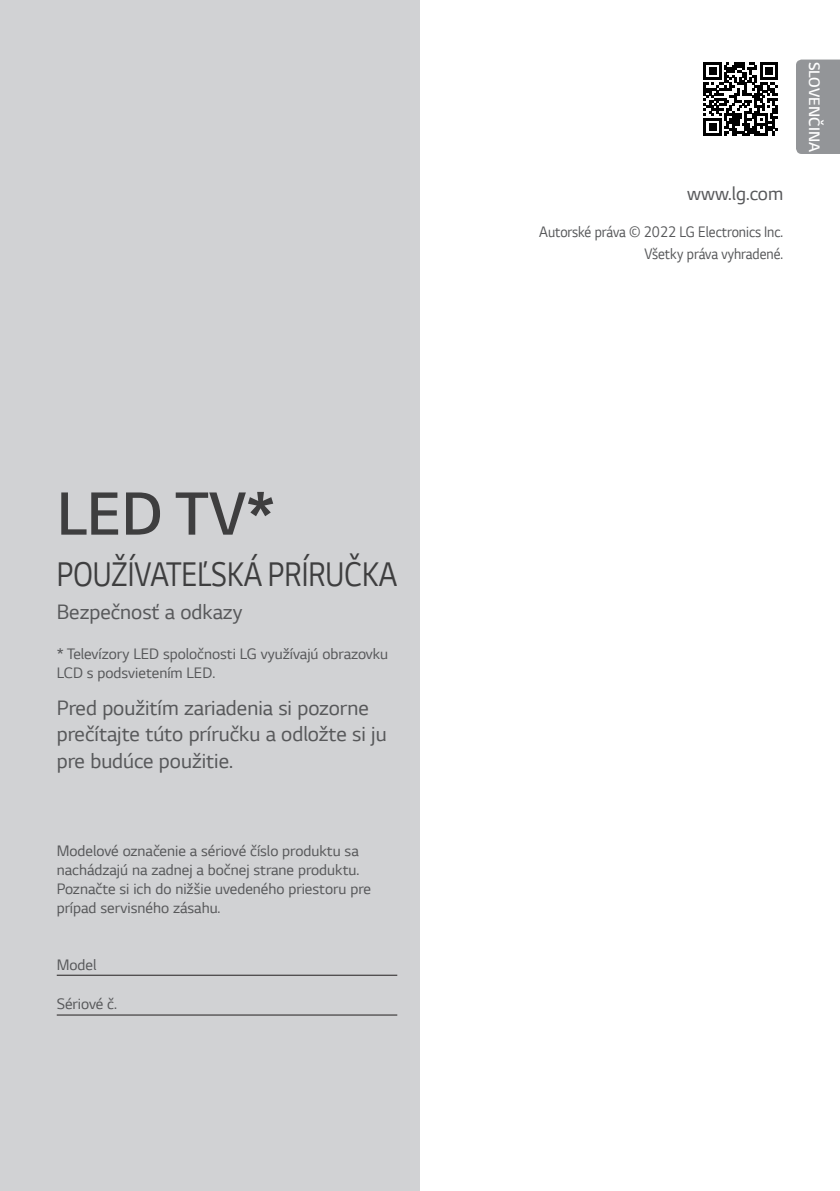
<style>
.page{position:relative;width:840px;height:1191px;background:#fff}
.page>*{position:absolute;margin:0;border:0;box-sizing:border-box;transform-origin:0 0}
.Cover_Title{font:600 64px "LG Smart";color:#3e3e3f}
.Cover_Owner_s{font:36px "LG Smart";color:#3e3e3f;scale:.84 1}
.Cover_Body_11{font:22px/26.4px "LG Smart";color:#57585a}
.Cover_Address{font:20px "LG Smart";color:#57585a}
.Cover_Body{font:16px/19.2px "LG Smart";color:#57585a}
.Cover_Body_Right{font:16px "LG Smart";color:#57585a;scale:.9 1}
.t1{font:600 16px "LG Smart";color:#fff}
</style>
<div class="page">
<div style="left:0;top:0;width:420px;height:1191px;background:#d1d2d4"></div>
<div style="left:796px;top:60px;width:43px;height:94px;background:#939598"></div>
<svg style="left:703px;top:62px;width:74px;height:74px"></svg>
<hr style="left:57px;top:974px;width:340px;height:1px;background:#231f20">
<hr style="left:57px;top:1014px;width:340px;height:1px;background:#231f20">
<p class="Cover_Title" style="left:57px;top:471px;width:220px">LED TV*</p>
<p class="Cover_Owner_s" style="left:57px;top:551px;width:406px">POUŽÍVATEĽSKÁ PRÍRUČKA</p>
<p class="Cover_Body_11" style="left:57px;top:598px;width:187px">Bezpečnosť a odkazy</p>
<p class="Cover_Body" style="left:57px;top:643px;width:333px">* Televízory LED spoločnosti LG využívajú obrazovku<br>LCD s podsvietením LED.</p>
<p class="Cover_Body_11" style="left:57px;top:693px;width:331px">Pred použitím zariadenia si pozorne prečítajte túto príručku a odložte si ju pre budúce použitie.</p>
<p class="Cover_Body" style="left:57px;top:840px;width:315px">Modelové označenie a sériové číslo produktu sa nachádzajú na zadnej a bočnej strane produktu.<br>Poznačte si ich do nižšie uvedeného priestoru pre prípad servisného zásahu.</p>
<p class="Cover_Body" style="left:57px;top:954px;width:41px">Model</p>
<p class="Cover_Body" style="left:57px;top:994px;width:62px">Sériové č.</p>
<p class="Cover_Address" style="left:686px;top:180px;width:97px">www.lg.com</p>
<p class="Cover_Body_Right" style="left:539px;top:221px;width:272px">Autorské práva © 2022 LG Electronics Inc.</p>
<p class="Cover_Body_Right" style="left:644px;top:243px;width:155px">Všetky práva vyhradené.</p>
<p class="t1" style="left:824px;top:62px;width:92px;rotate:90deg">SLOVENČINA</p>
</div>
